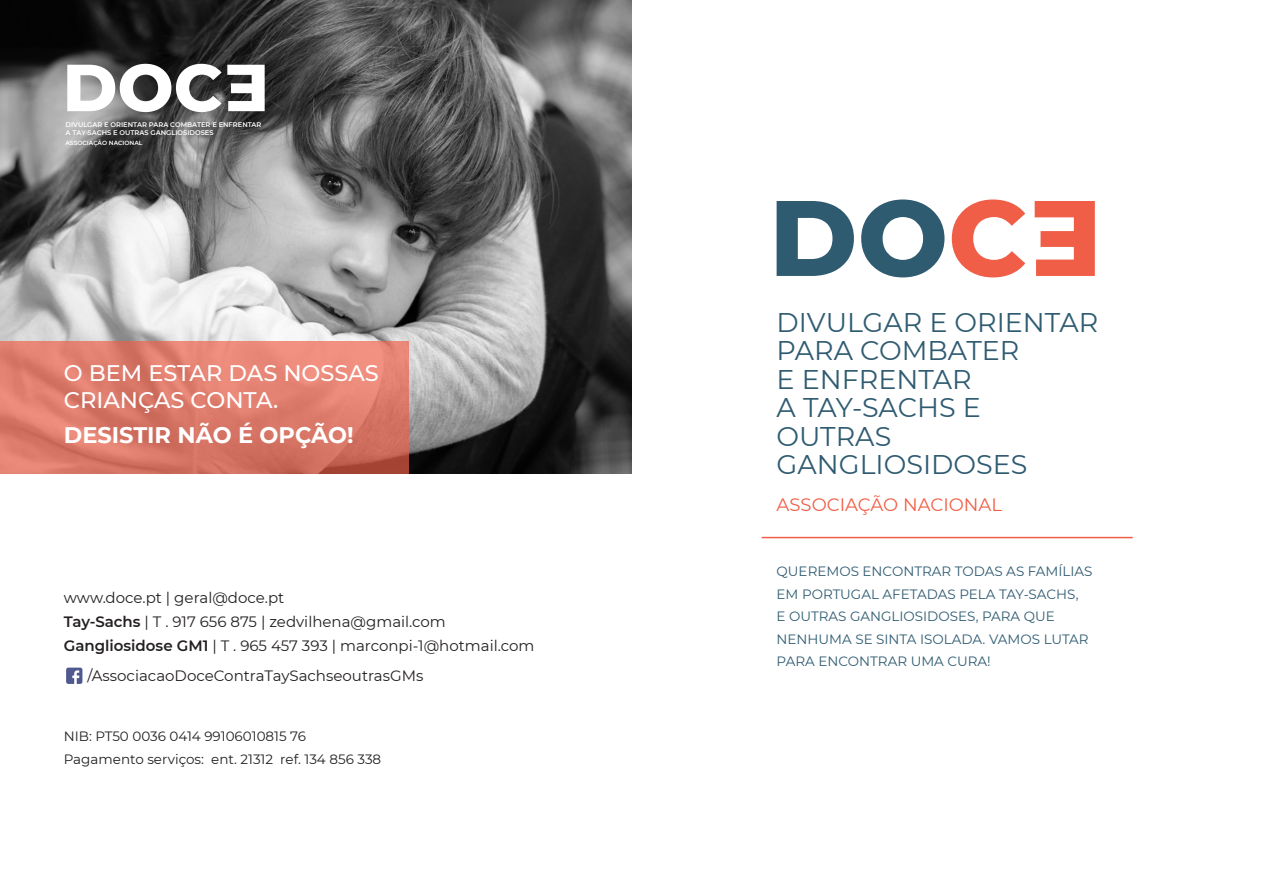
<style>
.page{position:relative;width:1263px;height:893px;background:#fff}
.page>*{position:absolute;margin:0;border:0;box-sizing:border-box;transform-origin:0 0}
.t1{font:27px "Montserrat";color:#2f5b71}
.t2{font:500 22.5px/27px "Montserrat";color:#fff}
.t3{font:700 22.5px "Montserrat";color:#fff}
.t4{font:18px "Montserrat";color:#f15e47}
.t5{font:15px "Montserrat";color:#231f20}
.t6{font:13.5px/22.5px "Montserrat";color:#2f5b71}
.t7{font:13.5px "Montserrat";color:#231f20}
.t8{font:600 6.75px/8.1px "Montserrat";color:#fff}
.t9{font:600 6px "Montserrat";color:#fff}
.s1{font-weight:600}
</style>
<div class="page">
<svg style="left:66px;top:668px;width:16px;height:16px"></svg>
<img style="left:0;top:0;width:631px;height:474px">
<svg style="left:0;top:341px;width:408px;height:133px;background:#dc7a6b"></svg>
<svg style="left:67px;top:64px;width:154px;height:48px"></svg>
<svg style="left:227px;top:65px;width:38px;height:46px"></svg>
<svg style="left:777px;top:201px;width:77px;height:75px"></svg>
<svg style="left:861px;top:199px;width:83px;height:78px"></svg>
<svg style="left:952px;top:199px;width:73px;height:78px"></svg>
<svg style="left:1035px;top:201px;width:60px;height:75px"></svg>
<hr style="left:762px;top:537px;width:371px;height:1px;background:#f15e47">
<p class="t8" style="left:65px;top:120px;width:198px">DIVULGAR E ORIENTAR PARA COMBATER E ENFRENTAR<br>A TAY-SACHS E OUTRAS GANGLIOSIDOSES</p>
<p class="t9" style="left:65px;top:138px;width:79px">ASSOCIAÇÃO NACIONAL</p>
<p class="t2" style="left:64px;top:358px;width:317px">O BEM ESTAR DAS NOSSAS<br>CRIANÇAS CONTA.</p>
<p class="t3" style="left:64px;top:419px;width:291px">DESISTIR NÃO É OPÇÃO!</p>
<p class="t5" style="left:64px;top:588px;width:222px">www.doce.pt | geral@doce.pt</p>
<p class="t5" style="left:64px;top:612px;width:384px"><span class="s1">Tay-Sachs</span> | T . 917 656 875 | zedvilhena@gmail.com</p>
<p class="t5" style="left:64px;top:636px;width:472px"><span class="s1">Gangliosidose GM1</span> | T . 965 457 393 | marconpi-1@hotmail.com</p>
<p class="t5" style="left:87px;top:666px;width:338px">/AssociacaoDoceContraTaySachseoutrasGMs</p>
<p class="t7" style="left:64px;top:727px;width:244px">NIB: PT50 0036 0414 99106010815 76</p>
<p class="t7" style="left:64px;top:750px;width:319px">Pagamento serviços: ent. 21312 ref. 134 856 338</p>
<p class="t1" style="left:777px;top:304px;width:323px">DIVULGAR E ORIENTAR</p>
<p class="t1" style="left:777px;top:332px;width:244px">PARA COMBATER</p>
<p class="t1" style="left:777px;top:361px;width:197px">E ENFRENTAR</p>
<p class="t1" style="left:777px;top:389px;width:206px">A TAY-SACHS E</p>
<p class="t1" style="left:777px;top:418px;width:116px">OUTRAS</p>
<p class="t1" style="left:777px;top:446px;width:252px">GANGLIOSIDOSES</p>
<p class="t4" style="left:777px;top:492px;width:227px">ASSOCIAÇÃO NACIONAL</p>
<p class="t6" style="left:777px;top:560px;width:317px">QUEREMOS ENCONTRAR TODAS AS FAMÍLIAS EM PORTUGAL AFETADAS PELA TAY-SACHS,<br>E OUTRAS GANGLIOSIDOSES, PARA QUE NENHUMA SE SINTA ISOLADA. VAMOS LUTAR PARA ENCONTRAR UMA CURA!</p>
</div>
